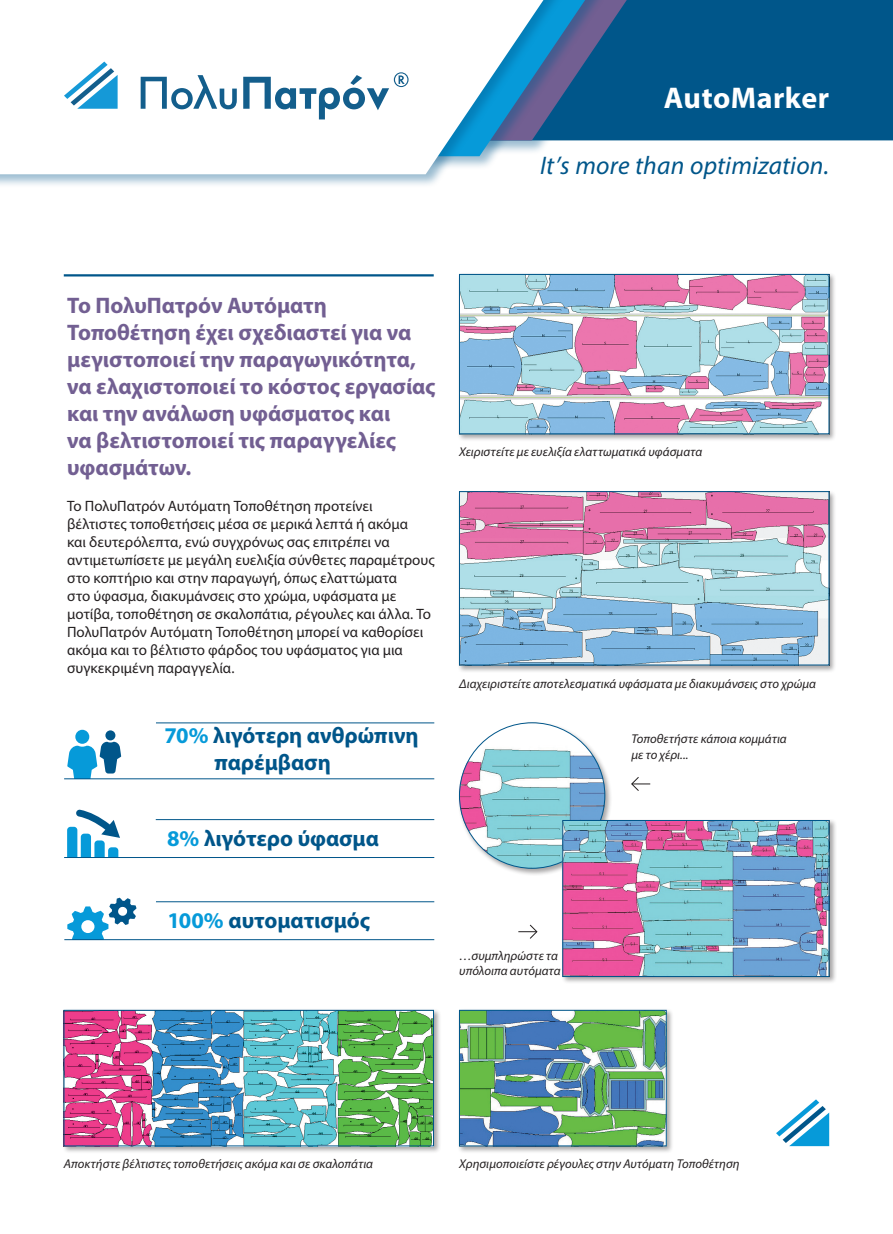
<style>
.page{position:relative;width:893px;height:1234px;background:#fff}
.page>*{position:absolute;margin:0;border:0;box-sizing:border-box;transform-origin:0 0}
.t1{font:700 30px "Myriad Pro";letter-spacing:.015em;color:#fff}
.t2{font:italic 25.5px "Myriad Pro";letter-spacing:.005em;color:#00568a}
.t3{font:700 22.5px/27px "Myriad Pro";color:#725f92}
.t4{font:700 22.5px/27px "Myriad Pro";color:#00568a}
.t5{font:15px/18px "Myriad Pro";color:#231f20}
.t6{font:italic 12.75px/15.3px "Myriad Pro";letter-spacing:.005em;color:#231f20}
.s1{color:#069ad9}
</style>
<div class="page">
<hr style="left:64px;top:274px;width:370px;height:2px;background:#00568a">
<div style="left:458px;top:272px;width:379px;height:169px;background:#231f20;opacity:.4"></div>
<img style="left:461px;top:276px;width:366px;height:156px">
<div style="left:459px;top:274px;width:370px;height:160px;border:1px solid #00568a"></div>
<div style="left:62px;top:1008px;width:379px;height:145px;background:#231f20;opacity:.4"></div>
<img style="left:66px;top:1011px;width:366px;height:132px">
<div style="left:64px;top:1009px;width:370px;height:136px;border:1px solid #00568a"></div>
<div style="left:458px;top:1008px;width:216px;height:145px;background:#231f20;opacity:.4"></div>
<img style="left:461px;top:1011px;width:203px;height:132px">
<div style="left:459px;top:1009px;width:207px;height:136px;border:1px solid #00568a"></div>
<div style="left:458px;top:489px;width:379px;height:183px;background:#231f20;opacity:.4"></div>
<img style="left:461px;top:493px;width:366px;height:170px">
<div style="left:459px;top:491px;width:370px;height:174px;border:1px solid #00568a"></div>
<div style="left:75px;top:729px;width:14px;height:14px;background:#069ad9;border-radius:50%"></div>
<div style="left:105px;top:730px;width:10px;height:10px;background:#00568a;border-radius:50%"></div>
<svg style="left:67px;top:741px;width:54px;height:37px"></svg>
<hr style="left:156px;top:722px;width:278px;height:1px;background:#00568a">
<svg style="left:76px;top:809px;width:44px;height:28px"></svg>
<div style="left:67px;top:826px;width:10px;height:38px;background:#069ad9;border-radius:3px"></div>
<div style="left:108px;top:847px;width:10px;height:17px;background:#069ad9;border-radius:3px"></div>
<div style="left:81px;top:833px;width:10px;height:31px;background:#069ad9;border-radius:3px"></div>
<div style="left:94px;top:840px;width:11px;height:24px;background:#069ad9;border-radius:3px"></div>
<hr style="left:156px;top:819px;width:278px;height:1px;background:#00568a">
<svg style="left:67px;top:897px;width:70px;height:42px"></svg>
<hr style="left:156px;top:901px;width:278px;height:1px;background:#00568a">
<div style="left:458px;top:720px;width:155px;height:155px;background:#231f20;opacity:.4"></div>
<img style="left:459px;top:722px;width:146px;height:146px;border-radius:73px">
<div style="left:561px;top:818px;width:276px;height:166px;background:#231f20;opacity:.4"></div>
<img style="left:564px;top:822px;width:263px;height:152px">
<div style="left:562px;top:820px;width:267px;height:156px;border:1px solid #00568a"></div>
<svg style="left:518px;top:924px;width:19px;height:14px"></svg>
<svg style="left:631px;top:777px;width:19px;height:14px"></svg>
<div style="left:60px;top:857px;width:86px;height:22px;background:#fff"></div>
<hr style="left:64px;top:939px;width:370px;height:1px;background:#00568a">
<hr style="left:64px;top:856px;width:370px;height:1px;background:#00568a">
<hr style="left:64px;top:778px;width:370px;height:1px;background:#00568a">
<div style="left:0;top:0;width:893px;height:140px;background:#00568a"></div>
<div style="left:0;top:0;width:686px;height:155px;background:#00568a"></div>
<div style="left:0;top:0;width:633px;height:170px;background:#00568a;opacity:.4"></div>
<div style="left:0;top:0;width:581px;height:188px;background:#00568a;opacity:.4"></div>
<svg style="left:0;top:0;width:543px;height:174px;background:#e9f3f8"></svg>
<svg style="left:141px;top:75px;width:96px;height:34px;background:#b1cad9"></svg>
<svg style="left:243px;top:72px;width:166px;height:47px;background:#c2d5e1"></svg>
<svg style="left:64px;top:62px;width:54px;height:47px;background:#92cae5"></svg>
<svg style="left:776px;top:1099px;width:53px;height:46px"></svg>
<p class="t1" style="left:664px;top:79px;width:167px">AutoMarker</p>
<p class="t2" style="left:540px;top:150px;width:290px">It’s more than optimization.</p>
<p class="t3" style="left:67px;top:291px;width:370px">Το ΠολυΠατρόν Αυτόματη<br>Τοποθέτηση έχει σχεδιαστεί για να μεγιστοποιεί την παραγωγικότητα, να ελαχιστοποιεί το κόστος εργασίας και την ανάλωση υφάσματος και<br>να βελτιστοποιεί τις παραγγελίες υφασμάτων.</p>
<p class="t5" style="left:67px;top:497px;width:369px">Το ΠολυΠατρόν Αυτόματη Τοποθέτηση προτείνει βέλτιστες τοποθετήσεις μέσα σε μερικά λεπτά ή ακόμα<br>και δευτερόλεπτα, ενώ συγχρόνως σας επιτρέπει να αντιμετωπίσετε με μεγάλη ευελιξία σύνθετες παραμέτρους στο κοπτήριο και στην παραγωγή, όπως ελαττώματα<br>στο ύφασμα, διακυμάνσεις στο χρώμα, υφάσματα με μοτίβα, τοποθέτηση σε σκαλοπάτια, ρέγουλες και άλλα. Το ΠολυΠατρόν Αυτόματη Τοποθέτηση μπορεί να καθορίσει ακόμα και το βέλτιστο φάρδος του υφάσματος για μια συγκεκριμένη παραγγελία.</p>
<p class="t4" style="left:214px;top:721px;width:206px;text-indent:-50px"><span class="s1">70%</span> λιγότερη ανθρώπινη παρέμβαση</p>
<p class="t4" style="left:167px;top:823px;width:213px"><span class="s1">8%</span> λιγότερο ύφασμα</p>
<p class="t6" style="left:459px;top:444px;width:245px">Χειριστείτε με ευελιξία ελαττωματικά υφάσματα</p>
<p class="t6" style="left:459px;top:675px;width:358px">Διαχειριστείτε αποτελεσματικά υφάσματα με διακυμάνσεις στο χρώμα</p>
<p class="t6" style="left:631px;top:731px;width:157px">Τοποθετήστε κάποια κομμάτια με το χέρι...</p>
<p class="t4" style="left:167px;top:906px;width:204px"><span class="s1">100%</span> αυτοματισμός</p>
<p class="t6" style="left:459px;top:947px;width:103px">…συμπληρώστε τα υπόλοιπα αυτόματα</p>
<p class="t6" style="left:64px;top:1155px;width:311px">Αποκτήστε βέλτιστες τοποθετήσεις ακόμα και σε σκαλοπάτια</p>
<p class="t6" style="left:459px;top:1155px;width:282px">Χρησιμοποιείστε ρέγουλες στην Αυτόματη Τοποθέτηση</p>
</div>
